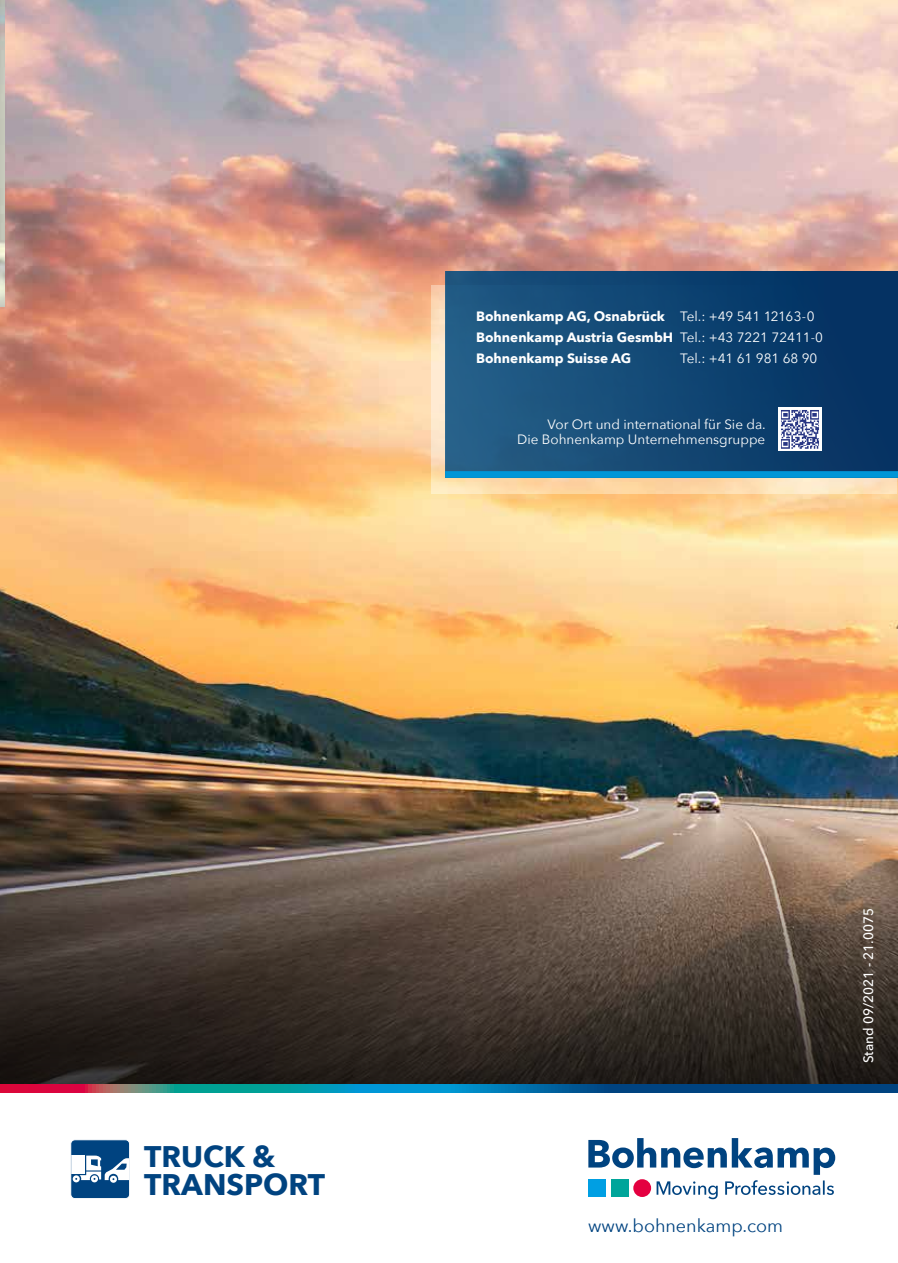
<style>
.page{position:relative;width:898px;height:1263px;background:#fff}
.page>*{position:absolute;margin:0;border:0;box-sizing:border-box;transform-origin:0 0}
.t1{font:700 29.7px/28px "Avenir Next";color:#004380}
.t2{font:18px "Avenir Next";color:#004380}
.t3{font:700 13.5px/21px "Avenir Next";color:#fff}
.t4{font:13.5px/15px "Avenir Next";color:#fff;text-align:right}
.t5{font:500 13.5px "Avenir Next W1 G";color:#fff}
.s1{font-weight:400}
</style>
<div class="page">
<img style="left:0;top:0;width:897px;height:834px">
<svg style="left:0;top:834px;width:897px;height:250px;background:#51443b"></svg>
<img style="left:0;top:0;width:4px;height:306px">
<svg style="left:431px;top:286px;width:465px;height:208px;background:#f9dcb4"></svg>
<div style="left:446px;top:271px;width:451px;height:207px;background:linear-gradient(to right,#235e87,#022f60)"></div>
<div style="left:445px;top:471px;width:452px;height:7px;background:#0096d7"></div>
<svg style="left:0;top:1084px;width:897px;height:9px;background:#21658f"></svg>
<svg style="left:588px;top:1138px;width:246px;height:61px"></svg>
<div style="left:611px;top:1179px;width:17px;height:18px;background:#00a59a"></div>
<div style="left:588px;top:1179px;width:17px;height:18px;background:#009fe3"></div>
<div style="left:633px;top:1179px;width:18px;height:18px;background:#e40040;border-radius:50%"></div>
<img style="left:778px;top:408px;width:42px;height:42px">
<div style="left:71px;top:1140px;width:59px;height:58px;background:#004380;border-radius:4px"></div>
<div style="left:71px;top:1155px;width:14px;height:19px;background:#fff"></div>
<svg style="left:73px;top:1155px;width:55px;height:28px"></svg>
<div style="left:70px;top:1139px;width:60px;height:60px;border:1px solid #fff;border-radius:4px"></div>
<p class="t3" style="left:476px;top:305px;width:348px">Bohnenkamp AG, Osnabrück <span class="s1">Tel.: +49 541 12163-0<br></span>Bohnenkamp Austria GesmbH <span class="s1">Tel.: +43 7221 72411-0<br></span>Bohnenkamp Suisse AG</p>
<p class="t4" style="left:680px;top:350px;width:139px">Tel.: +41 61 981 68 90</p>
<p class="t4" style="left:517px;top:416px;width:250px">Vor Ort und international für Sie da.<br>Die Bohnenkamp Unternehmensgruppe</p>
<h1 class="t1" style="left:144px;top:1142px;width:182px">TRUCK &amp;<br>TRANSPORT</h1>
<h2 class="t2" style="left:588px;top:1210px;width:196px">www.bohnenkamp.com</h2>
<p class="t5" style="left:859px;top:1063px;width:157px;rotate:-90deg">Stand 09/2021 - 21.0075</p>
</div>
